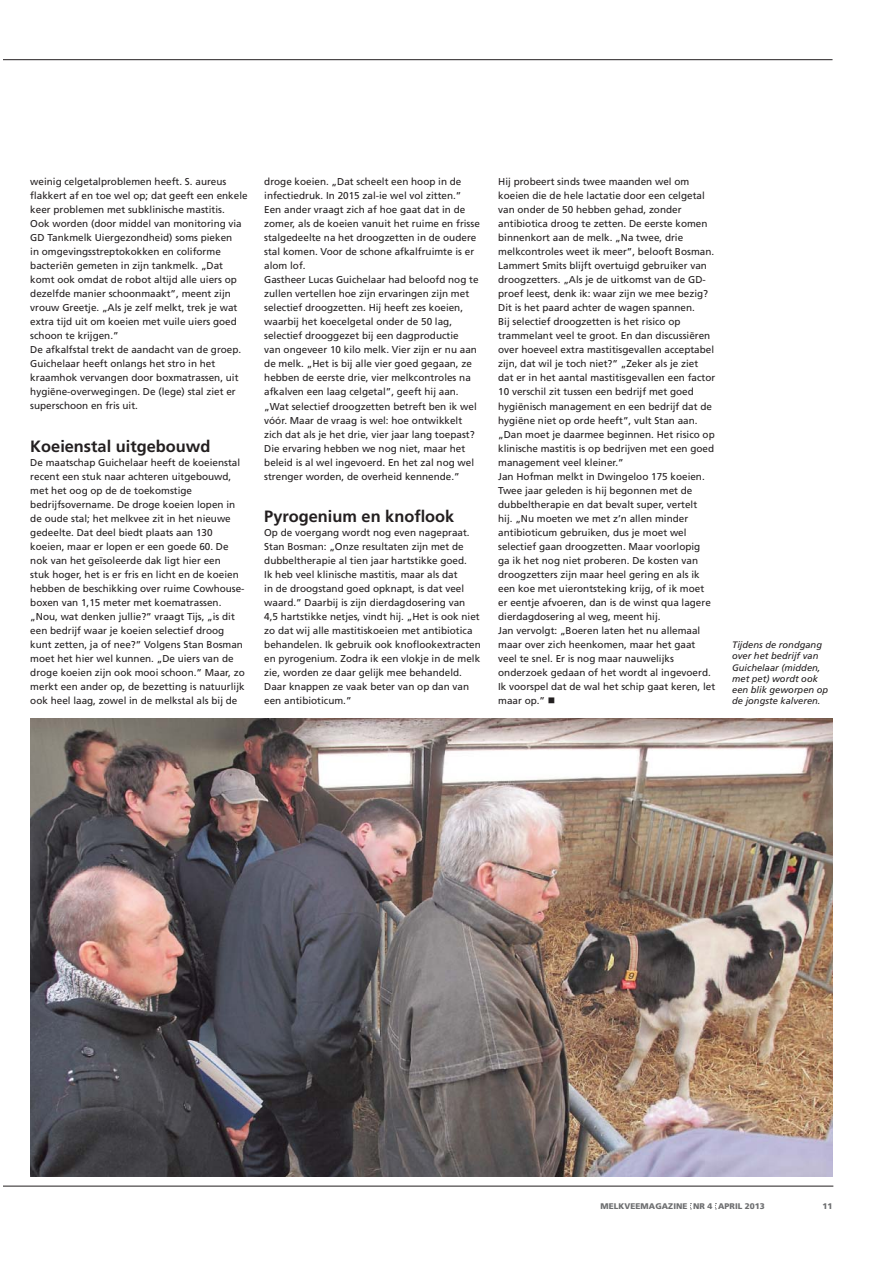
<style>
.page{position:relative;width:893px;height:1263px;background:#fff}
.page>*{position:absolute;margin:0;border:0;box-sizing:border-box;transform-origin:0 0}
.t1{font:700 16.35px "Frutiger LT Std";color:#231f20}
.t2{font:9.9px/14.1px "Frutiger LT Std";color:#231f20}
.t3{font:italic 9.3px/11.2px "Frutiger LT Std";color:#231f20}
.t4{font:900 8.25px "Frutiger LT Std";letter-spacing:.01em;color:#6d6e70}
</style>
<div class="page">
<img style="left:30px;top:718px;width:802px;height:459px">
<hr style="left:4px;top:59px;width:828px;height:1px;background:#231f20">
<hr style="left:4px;top:1186px;width:829px;height:1px;background:#231f20">
<p class="t2" style="left:30px;top:175px;width:219px">weinig celgetalproblemen heeft. S. aureus flakkert af en toe wel op; dat geeft een enkele keer problemen met subklinische mastitis.<br>Ook worden (door middel van monitoring via GD Tankmelk Uiergezondheid) soms pieken<br>in omgevingsstreptokokken en coliforme bacteriën gemeten in zijn tankmelk. „Dat komt ook omdat de robot altijd alle uiers op dezelfde manier schoonmaakt”, meent zijn vrouw Greetje. „Als je zelf melkt, trek je wat extra tijd uit om koeien met vuile uiers goed schoon te krijgen.”<br>De afkalfstal trekt de aandacht van de groep.<br>Guichelaar heeft onlangs het stro in het kraamhok vervangen door boxmatrassen, uit hygiëne-overwegingen. De (lege) stal ziet er superschoon en fris uit.</p>
<h1 class="t1" style="left:30px;top:439px;width:182px">Koeienstal uitgebouwd</h1>
<p class="t2" style="left:30px;top:456px;width:216px">De maatschap Guichelaar heeft de koeienstal recent een stuk naar achteren uitgebouwd, met het oog op de de toekomstige bedrijfsovername. De droge koeien lopen in de oude stal; het melkvee zit in het nieuwe gedeelte. Dat deel biedt plaats aan 130 koeien, maar er lopen er een goede 60. De nok van het geïsoleerde dak ligt hier een<br>stuk hoger, het is er fris en licht en de koeien hebben de beschikking over ruime Cowhouse&shy;boxen van 1,15 meter met koematrassen. „Nou, wat denken jullie?” vraagt Tijs, „is dit een bedrijf waar je koeien selectief droog kunt zetten, ja of nee?” Volgens Stan Bosman moet het hier wel kunnen. „De uiers van de droge koeien zijn ook mooi schoon.” Maar, zo merkt een ander op, de bezetting is natuurlijk ook heel laag, zowel in de melkstal als bij de</p>
<p class="t2" style="left:264px;top:175px;width:217px">droge koeien. „Dat scheelt een hoop in de infectiedruk. In 2015 zal-ie wel vol zitten.” Een ander vraagt zich af hoe gaat dat in de zomer, als de koeien vanuit het ruime en frisse stalgedeelte na het droogzetten in de oudere stal komen. Voor de schone afkalfruimte is er alom lof.<br>Gastheer Lucas Guichelaar had beloofd nog te zullen vertellen hoe zijn ervaringen zijn met selectief droogzetten. Hij heeft zes koeien, waarbij het koecelgetal onder de 50 lag, selectief drooggezet bij een dagproductie<br>van ongeveer 10 kilo melk. Vier zijn er nu aan de melk. „Het is bij alle vier goed gegaan, ze hebben de eerste drie, vier melkcontroles na afkalven een laag celgetal”, geeft hij aan. „Wat selectief droogzetten betreft ben ik wel vóór. Maar de vraag is wel: hoe ontwikkelt zich dat als je het drie, vier jaar lang toepast?<br>Die ervaring hebben we nog niet, maar het beleid is al wel ingevoerd. En het zal nog wel strenger worden, de overheid kennende.”</p>
<h1 class="t1" style="left:264px;top:509px;width:192px">Pyrogenium en knoflook</h1>
<p class="t2" style="left:264px;top:526px;width:218px">Op de voergang wordt nog even nagepraat.<br>Stan Bosman: „Onze resultaten zijn met de dubbeltherapie al tien jaar hartstikke goed.<br>Ik heb veel klinische mastitis, maar als dat<br>in de droogstand goed opknapt, is dat veel waard.” Daarbij is zijn dierdagdosering van 4,5 hartstikke netjes, vindt hij. „Het is ook niet zo dat wij alle mastitiskoeien met antibiotica behandelen. Ik gebruik ook knoflookextracten en pyrogenium. Zodra ik een vlokje in de melk zie, worden ze daar gelijk mee behandeld.<br>Daar knappen ze vaak beter van op dan van een antibioticum.”</p>
<p class="t2" style="left:498px;top:175px;width:219px">Hij probeert sinds twee maanden wel om koeien die de hele lactatie door een celgetal van onder de 50 hebben gehad, zonder antibiotica droog te zetten. De eerste komen binnenkort aan de melk. „Na twee, drie melkcontroles weet ik meer”, belooft Bosman.<br>Lammert Smits blijft overtuigd gebruiker van droogzetters. „Als je de uitkomst van de GD&shy;proef leest, denk ik: waar zijn we mee bezig?<br>Dit is het paard achter de wagen spannen.<br>Bij selectief droogzetten is het risico op trammelant veel te groot. En dan discussiëren over hoeveel extra mastitisgevallen acceptabel zijn, dat wil je toch niet?” „Zeker als je ziet dat er in het aantal mastitisgevallen een factor 10 verschil zit tussen een bedrijf met goed hygiënisch management en een bedrijf dat de hygiëne niet op orde heeft”, vult Stan aan. „Dan moet je daarmee beginnen. Het risico op klinische mastitis is op bedrijven met een goed management veel kleiner.”<br>Jan Hofman melkt in Dwingeloo 175 koeien.<br>Twee jaar geleden is hij begonnen met de dubbeltherapie en dat bevalt super, vertelt<br>hij. „Nu moeten we met z’n allen minder antibioticum gebruiken, dus je moet wel selectief gaan droogzetten. Maar voorlopig<br>ga ik het nog niet proberen. De kosten van droogzetters zijn maar heel gering en als ik een koe met uierontsteking krijg, of ik moet er eentje afvoeren, dan is de winst qua lagere dierdagdosering al weg, meent hij.<br>Jan vervolgt: „Boeren laten het nu allemaal maar over zich heenkomen, maar het gaat veel te snel. Er is nog maar nauwelijks onderzoek gedaan of het wordt al ingevoerd.<br>Ik voorspel dat de wal het schip gaat keren, let maar op.”</p>
<p class="t3" style="left:732px;top:640px;width:98px">Tijdens de rondgang over het bedrijf van<br>Guichelaar (midden, met pet) wordt ook een blik geworpen op de jongste kalveren.</p>
<p class="t4" style="left:600px;top:1203px;width:166px">MELKVEEMAGAZINE NR 4 APRIL 2013</p>
<p class="t4" style="left:822px;top:1203px;width:12px">11</p>
</div>
